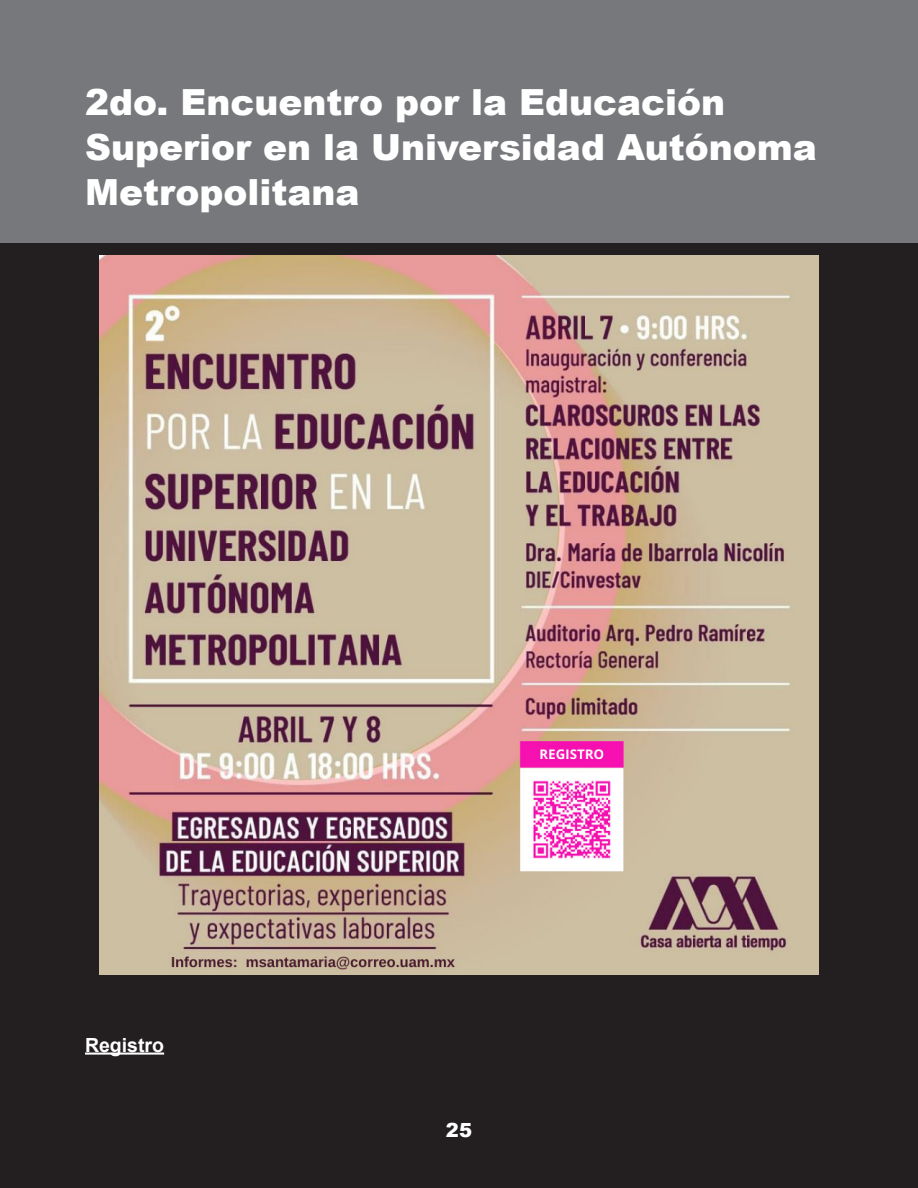
<style>
.page{position:relative;width:918px;height:1188px;background:#fff}
.page>*{position:absolute;margin:0;border:0;box-sizing:border-box;transform-origin:0 0}
.cabeza1Convocatorias{font:900 36px/45px "Arial";color:#fff}
.cuerpoArticulos_sin{font:700 19.5px "Arial";color:#fff}
.t1{font:900 19.5px "Arial";color:#fff}
</style>
<div class="page">
<div style="left:0;top:0;width:918px;height:244px;background:#76787b"></div>
<div style="left:0;top:244px;width:918px;height:944px;background:#231f20"></div>
<hr style="left:85px;top:1053px;width:79px;height:2px;background:#fff">
<img style="left:99px;top:255px;width:720px;height:720px">
<p class="cabeza1Convocatorias" style="left:85px;top:79px;width:733px">2do. Encuentro por la Educación<br>Superior en la Universidad Autónoma<br>Metropolitana</p>
<p class="cuerpoArticulos_sin" style="left:85px;top:1031px;width:81px">Registro</p>
<p class="t1" style="left:446px;top:1116px;width:28px">25</p>
</div>
